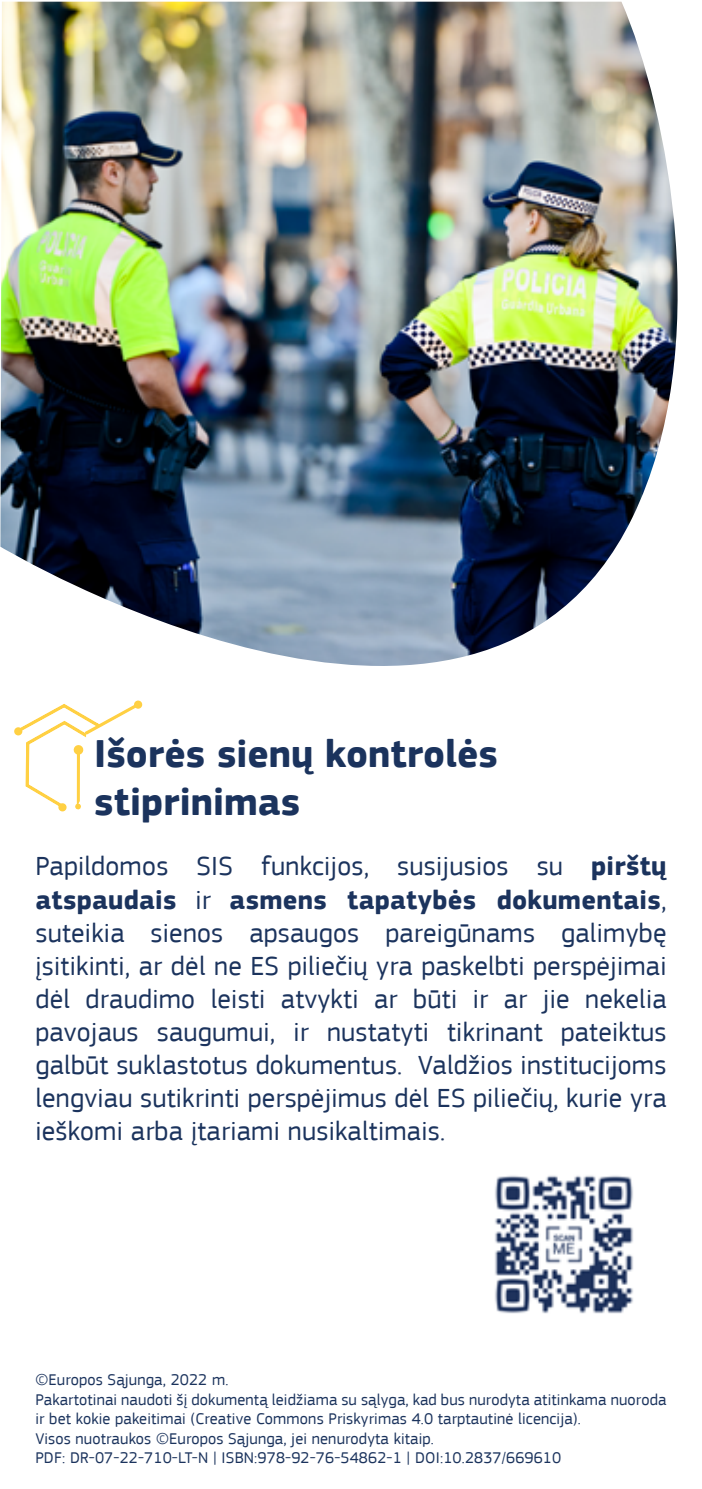
<style>
.page{position:relative;width:702px;height:1489px;background:#fff}
.page>*{position:absolute;margin:0;border:0;box-sizing:border-box;transform-origin:0 0}
.t1{font:700 40px/48px "EC Square Sans Pro";color:#1b335d}
.t2{font:27.5px/33px "EC Square Sans Pro";letter-spacing:.01em;color:#1b335d;text-align:justify}
.t3{font:16.25px/19.5px "EC Square Sans Pro";letter-spacing:.01em;color:#1b335d}
.s1{font-weight:700}
</style>
<div class="page">
<img style="left:0;top:2px;width:678px;height:664px">
<div style="left:134px;top:700px;width:8px;height:8px;border:2px solid #ffd043;border-radius:50%"></div>
<div style="left:14px;top:727px;width:8px;height:8px;border:2px solid #ffd043;border-radius:50%"></div>
<svg style="left:15px;top:701px;width:126px;height:110px"></svg>
<img style="left:495px;top:1175px;width:138px;height:139px">
<h1 class="t1" style="left:94px;top:731px;width:405px">Išorės sienų kontrolės stiprinimas</h1>
<p class="t2" style="left:35px;top:850px;width:632px">Papildomos SIS funkcijos, susijusios su <span class="s1">pirštų atspaudais</span> ir <span class="s1">asmens tapatybės dokumentais</span>, suteikia sienos apsaugos pareigūnams galimybę įsitikinti, ar dėl ne ES piliečių yra paskelbti perspėjimai dėl draudimo leisti atvykti ar būti ir ar jie nekelia pavojaus saugumui, ir nustatyti tikrinant pateiktus galbūt suklastotus dokumentus. Valdžios institucijoms lengviau sutikrinti perspėjimus dėl ES piliečių, kurie yra ieškomi arba įtariami nusikaltimais.</p>
<p class="t3" style="left:35px;top:1369px;width:632px">©Europos Sąjunga, 2022 m.<br>Pakartotinai naudoti šį dokumentą leidžiama su sąlyga, kad bus nurodyta atitinkama nuoroda ir bet kokie pakeitimai (Creative Commons Priskyrimas 4.0 tarptautinė licencija).<br>Visos nuotraukos ©Europos Sąjunga, jei nenurodyta kitaip.<br>PDF: DR-07-22-710-LT-N | ISBN:978-92-76-54862-1 | DOI:10.2837/669610</p>
</div>
